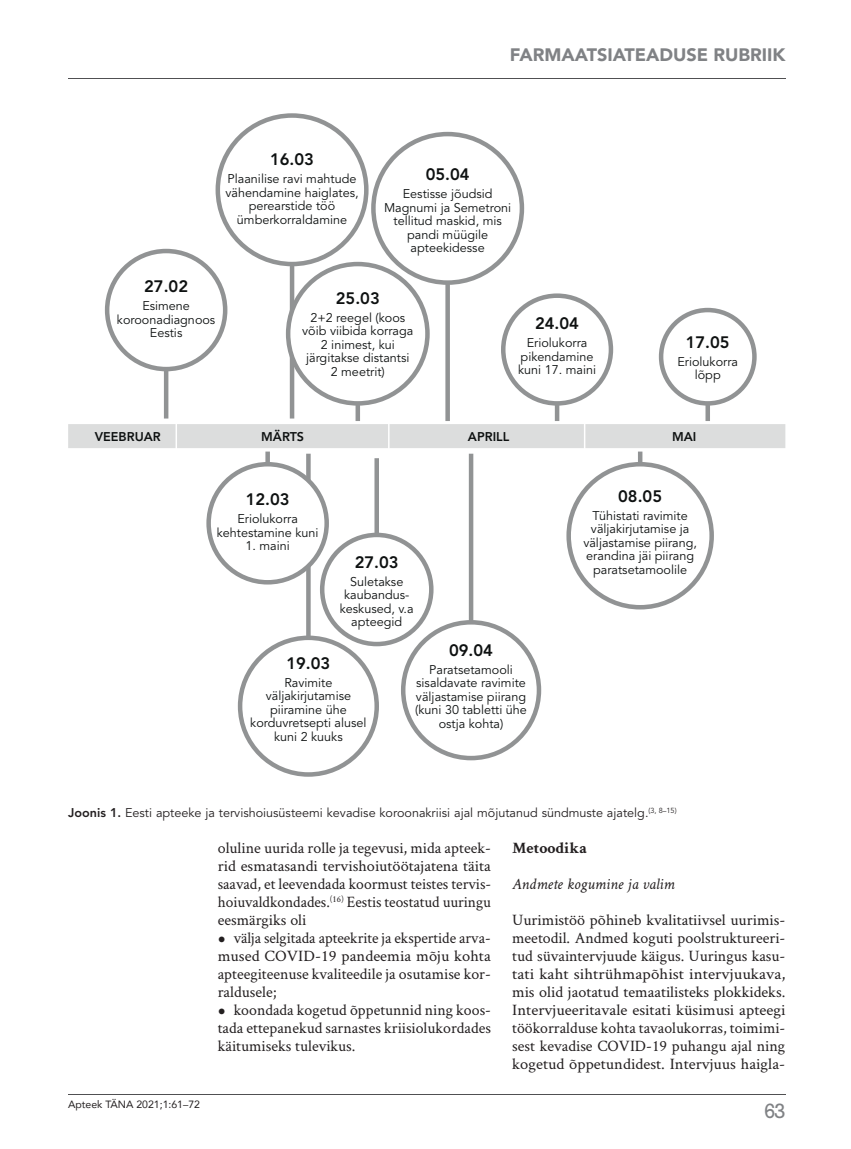
<style>
.page{position:relative;width:851px;height:1149px;background:#fff}
.page>*{position:absolute;margin:0;border:0;box-sizing:border-box;transform-origin:0 0}
.t1{font:21px "Rockwell Std";color:#808285}
.t2{font:900 18px "Avenir";color:#808285}
.t3{font:800 16.5px "Avenir LT Std";color:#0e1111}
.t4{font:15.9px/18px "Crimson Text";color:#231f20;text-align:justify}
.t5{font:italic 15.9px "Crimson Text";color:#231f20}
.t6{font:700 15.9px "Crimson Text";color:#231f20}
.t7{font:12.6px/13.5px "Avenir LT Std";color:#0e1111;text-align:center}
.t8{font:12.6px "Avenir LT Std";color:#231f20}
.t9{font:800 12.6px "Avenir LT Std";color:#0e1111}
.t10{font:10.5px "Avenir";color:#231f20}
.s1{font-weight:800}
.s2{font-family:"Avenir"}
</style>
<div class="page">
<div style="left:238px;top:635px;width:141px;height:141px;border:4px solid #919394;border-radius:50%"></div>
<svg style="left:306px;top:453px;width:4px;height:186px"></svg>
<div style="left:68px;top:424px;width:717px;height:24px;background:#dcdddd"></div>
<hr style="left:175px;top:421px;width:2px;height:31px;background:#fff">
<hr style="left:388px;top:421px;width:1px;height:31px;background:#fff">
<hr style="left:583px;top:421px;width:2px;height:31px;background:#fff">
<div style="left:105px;top:249px;width:122px;height:122px;border:4px solid #919394;border-radius:50%"></div>
<hr style="left:164px;top:369px;width:4px;height:49px;background:#919394">
<div style="left:209px;top:464px;width:117px;height:118px;background:#fff;border-radius:50%"></div>
<div style="left:206px;top:462px;width:123px;height:122px;border:4px solid #919394;border-radius:50%"></div>
<div style="left:320px;top:532px;width:113px;height:114px;border:4px solid #919394;border-radius:50%"></div>
<div style="left:265px;top:451px;width:5px;height:14px;background:#919394"></div>
<div style="left:566px;top:462px;width:147px;height:147px;border:4px solid #919394;border-radius:50%"></div>
<div style="left:637px;top:451px;width:5px;height:14px;background:#919394"></div>
<div style="left:374px;top:458px;width:5px;height:77px;background:#919394"></div>
<div style="left:401px;top:620px;width:140px;height:140px;border:4px solid #919394;border-radius:50%"></div>
<hr style="left:469px;top:453px;width:4px;height:169px;background:#919394">
<div style="left:215px;top:113px;width:153px;height:153px;border:4px solid #919394;border-radius:50%"></div>
<hr style="left:290px;top:264px;width:4px;height:154px;background:#919394">
<div style="left:371px;top:132px;width:153px;height:153px;border:4px solid #919394;border-radius:50%"></div>
<div style="left:445px;top:282px;width:5px;height:139px;background:#919394"></div>
<div style="left:288px;top:264px;width:139px;height:139px;background:#fff;border-radius:50%"></div>
<div style="left:286px;top:262px;width:143px;height:143px;border:4px solid #919394;border-radius:50%"></div>
<div style="left:355px;top:403px;width:5px;height:18px;background:#919394"></div>
<div style="left:501px;top:293px;width:112px;height:112px;border:4px solid #919394;border-radius:50%"></div>
<div style="left:554px;top:403px;width:5px;height:18px;background:#919394"></div>
<div style="left:658px;top:308px;width:98px;height:97px;border:4px solid #919394;border-radius:50%"></div>
<div style="left:705px;top:403px;width:5px;height:18px;background:#919394"></div>
<hr style="left:68px;top:79px;width:717px;height:1px;background:#505052">
<hr style="left:68px;top:1094px;width:717px;height:1px;background:#505052">
<p class="t2" style="left:510px;top:43px;width:277px">FARMAATSIATEADUSE RUBRIIK</p>
<p class="t3" style="left:144px;top:276px;width:45px">27.02</p>
<p class="t7" style="left:117px;top:299px;width:100px">Esimene koroonadiagnoos<br>Eestis</p>
<p class="t3" style="left:270px;top:150px;width:45px">16.03</p>
<p class="t7" style="left:225px;top:172px;width:135px">Plaanilise ravi mahtude vähendamine haiglates, perearstide töö ümberkorraldamine</p>
<p class="t3" style="left:425px;top:164px;width:45px">05.04</p>
<p class="t7" style="left:384px;top:187px;width:129px">Eestisse jõudsid<br>Magnumi ja Semetroni tellitud maskid, mis pandi müügile apteekidesse</p>
<p class="t3" style="left:336px;top:288px;width:45px">25.03</p>
<p class="t7" style="left:302px;top:311px;width:113px">2+2 reegel (koos võib viibida korraga<br>2 inimest, kui järgitakse distantsi<br>2 meetrit)</p>
<p class="t3" style="left:535px;top:314px;width:45px">24.04</p>
<p class="t7" style="left:518px;top:336px;width:79px">Eriolukorra pikendamine kuni 17. maini</p>
<p class="t3" style="left:685px;top:332px;width:45px">17.05</p>
<p class="t7" style="left:677px;top:355px;width:62px">Eriolukorra lõpp</p>
<p class="t9" style="left:95px;top:428px;width:68px">VEEBRUAR</p>
<p class="t9" style="left:261px;top:428px;width:44px">MÄRTS</p>
<p class="t9" style="left:468px;top:428px;width:43px">APRILL</p>
<p class="t9" style="left:672px;top:428px;width:26px">MAI</p>
<p class="t3" style="left:246px;top:489px;width:45px">12.03</p>
<p class="t7" style="left:217px;top:512px;width:103px">Eriolukorra kehtestamine kuni</p>
<p class="t7" style="left:245px;top:539px;width:46px">1. maini</p>
<p class="t3" style="left:355px;top:552px;width:45px">27.03</p>
<p class="t7" style="left:340px;top:574px;width:75px">Suletakse kaubandus&shy;keskused, v.a apteegid</p>
<p class="t3" style="left:286px;top:653px;width:45px">19.03</p>
<p class="t7" style="left:250px;top:676px;width:118px">Ravimite väljakirjutamise piiramine ühe korduvretsepti alusel kuni 2 kuuks</p>
<p class="t3" style="left:449px;top:640px;width:45px">09.04</p>
<p class="t7" style="left:415px;top:663px;width:113px">Paratsetamooli sisaldavate ravimite väljastamise piirang (kuni 30 tabletti ühe ostja kohta)</p>
<p class="t3" style="left:618px;top:486px;width:45px">08.05</p>
<p class="t7" style="left:583px;top:508px;width:115px">Tühistati ravimite väljakirjutamise ja väljastamise piirang, erandina jäi piirang paratsetamoolile</p>
<p class="t8" style="left:68px;top:805px;width:610px"><span class="s1">Joonis 1.</span> Eesti apteeke ja tervishoiusüsteemi kevadise koroonakriisi ajal mõjutanud sündmuste ajatelg.<sup>(3,</sup> <sup>8–15)</sup></p>
<p class="t4" style="left:218px;top:838px;width:275px">oluline uurida rolle ja tegevusi, mida apteek&shy;rid esmatasandi tervishoiutöötajatena täita saavad, et leevendada koormust teistes tervis&shy;hoiu valdkondades.<sup>(16)</sup> Eestis teostatud uuringu eesmärgiks oli</p>
<p class="t4" style="left:218px;top:928px;width:275px"><span class="s2">•</span> välja selgitada apteekrite ja ekspertide arva&shy;mused COVID-19 pandeemia mõju kohta apteegiteenuse kvaliteedile ja osutamise kor&shy;raldusele;</p>
<p class="t4" style="left:218px;top:1000px;width:275px"><span class="s2">•</span> koondada kogetud õppetunnid ning koos&shy;tada ettepanekud sarnastes kriisiolukordades käitumiseks tulevikus.</p>
<p class="t10" style="left:68px;top:1097px;width:133px">Apteek TÄNA 2021;1:61–72</p>
<p class="t6" style="left:512px;top:838px;width:76px">Metoodika</p>
<p class="t5" style="left:512px;top:874px;width:164px">Andmete kogumine ja valim</p>
<p class="t4" style="left:512px;top:910px;width:275px">Uurimistöö põhineb kvalitatiivsel uurimis&shy;meetodil. Andmed koguti poolstruktureeri&shy;tud süvaintervjuude käigus. Uuringus kasu&shy;tati kaht sihtrühmapõhist intervjuukava, mis olid jaotatud temaatilisteks plokkideks.<br>Intervjueeritavale esitati küsimusi apteegi töökorralduse kohta tavaolukorras, toimimi&shy;sest kevadise COVID-19 puhangu ajal ning kogetud õppetundidest. Intervjuus haigla-</p>
<h1 class="t1" style="left:764px;top:1098px;width:23px">63</h1>
</div>
